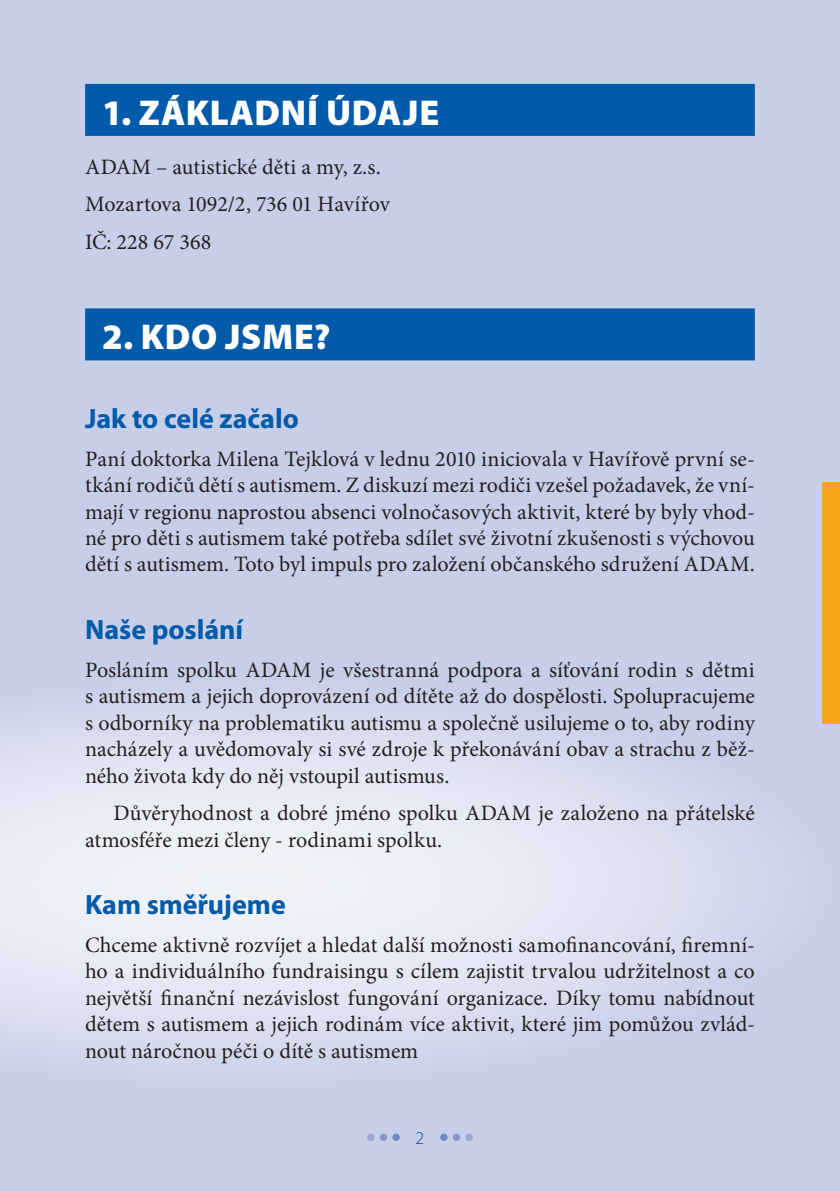
<style>
.page{position:relative;width:840px;height:1191px;background:#fff}
.page>*{position:absolute;margin:0;border:0;box-sizing:border-box;transform-origin:0 0}
.t1{font:900 36px "Myriad Pro";letter-spacing:.02em;color:#fff}
.t2{font:700 28px "Myriad Pro";color:#015aaa}
.t3{font:22px/26.4px "Minion Pro";color:#231f20;text-align:justify}
.t4{font:300 18px "Myriad Pro";color:#015aaa}
</style>
<div class="page">
<div style="left:0;top:0;width:839px;height:1191px;background:#c7cee8"></div>
<svg style="left:0;top:709px;width:750px;height:347px"></svg>
<div style="left:85px;top:84px;width:669px;height:52px;background:#015aaa"></div>
<div style="left:85px;top:308px;width:669px;height:52px;background:#015aaa"></div>
<div style="left:822px;top:482px;width:17px;height:242px;background:#f9a51b"></div>
<div style="left:367px;top:1133px;width:7px;height:8px;background:#9ba6d3;border-radius:50%"></div>
<svg style="left:379px;top:1133px;width:8px;height:8px"></svg>
<svg style="left:392px;top:1133px;width:7px;height:8px"></svg>
<div style="left:440px;top:1133px;width:7px;height:8px;background:#7587c1;border-radius:50%"></div>
<svg style="left:452px;top:1133px;width:8px;height:8px"></svg>
<div style="left:465px;top:1133px;width:7px;height:8px;background:#9ba6d3;border-radius:50%"></div>
<h1 class="t1" style="left:102px;top:88px;width:338px">1. ZÁKLADNÍ ÚDAJE</h1>
<p class="t3" style="left:85px;top:148px;width:306px;line-height:37.8px;text-align:left">ADAM – autistické děti a my, z.s.<br>Mozartova 1092/2, 736 01 Havířov<br>IČ: 228 67 368</p>
<h1 class="t1" style="left:102px;top:313px;width:229px">2. KDO JSME?</h1>
<p class="t2" style="left:85px;top:400px;width:215px">Jak to celé začalo</p>
<p class="t3" style="left:85px;top:446px;width:671px">Paní doktorka Milena Tejklová v lednu 2010 iniciovala v Havířově první se&shy;tkání rodičů dětí s autismem. Z diskuzí mezi rodiči vzešel požadavek, že vní&shy;mají v regionu naprostou absenci volnočasových aktivit, které by byly vhod&shy;né pro děti s autismem také potřeba sdílet své životní zkušenosti s výchovou dětí s autismem. Toto byl impuls pro založení občanského sdružení ADAM.</p>
<p class="t2" style="left:85px;top:611px;width:159px">Naše poslání</p>
<p class="t3" style="left:85px;top:656px;width:671px">Posláním spolku ADAM je všestranná podpora a síťování rodin s dětmi s autismem a jejich doprovázení od dítěte až do dospělosti. Spolupracujeme s odborníky na problematiku autismu a společně usilujeme o to, aby rodiny nacházely a uvědomovaly si své zdroje k překonávání obav a strachu z běž&shy;ného života kdy do něj vstoupil autismus.</p>
<p class="t3" style="left:85px;top:800px;width:670px;text-indent:28px">Důvěryhodnost a dobré jméno spolku ADAM je založeno na přátelské atmosféře mezi členy - rodinami spolku.</p>
<p class="t2" style="left:85px;top:886px;width:202px">Kam směřujeme</p>
<p class="t3" style="left:85px;top:932px;width:671px">Chceme aktivně rozvíjet a hledat další možnosti samofinancování, firemní&shy;ho a individuálního fundraisingu s cílem zajistit trvalou udržitelnost a co největší finanční nezávislost fungování organizace. Díky tomu nabídnout dětem s autismem a jejich rodinám více aktivit, které jim pomůžou zvlád&shy;nout náročnou péči o dítě s autismem</p>
<p class="t4" style="left:415px;top:1127px;width:10px">2</p>
</div>
